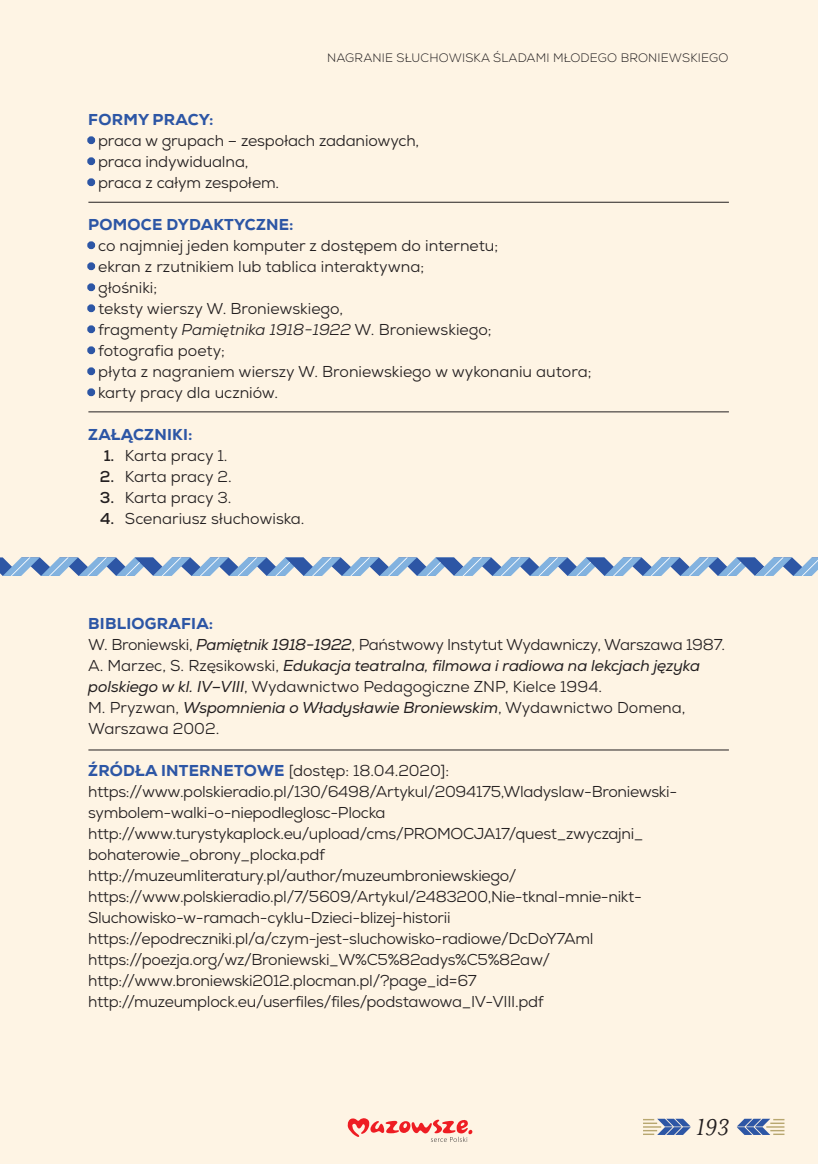
<style>
.page{position:relative;width:818px;height:1164px;background:#fff}
.page>*{position:absolute;margin:0;border:0;box-sizing:border-box;transform-origin:0 0}
.t1{font:italic 26.25px "Mrs Eaves OTCE";color:#231f20}
.t2{font:15.75px/21px "Nexa";letter-spacing:-.02em;color:#231f20}
.t3{font:15.75px "Nexa";color:#231f20}
.t4{font:800 15.75px "Nexa";letter-spacing:.015em;color:#2d56a5}
.t5{font:300 12.25px "Nexa";letter-spacing:.015em;color:#231f20}
.s1{color:#2d56a5}
.s2{font-style:italic}
.s3{font-weight:700}
.s4{font-weight:800;color:#2d56a5}
</style>
<div class="page">
<div style="left:0;top:0;width:817px;height:1164px;background:#fef4e4"></div>
<svg style="left:737px;top:1118px;width:47px;height:17px"></svg>
<svg style="left:643px;top:1118px;width:47px;height:17px"></svg>
<svg style="left:347px;top:1118px;width:125px;height:24px"></svg>
<div style="left:87px;top:136px;width:8px;height:8px;border:5px solid #2d56a5;border-radius:50%"></div>
<div style="left:87px;top:157px;width:8px;height:8px;border:5px solid #2d56a5;border-radius:50%"></div>
<div style="left:87px;top:178px;width:8px;height:8px;border:5px solid #2d56a5;border-radius:50%"></div>
<div style="left:87px;top:241px;width:8px;height:8px;border:5px solid #2d56a5;border-radius:50%"></div>
<div style="left:87px;top:262px;width:8px;height:8px;border:5px solid #2d56a5;border-radius:50%"></div>
<div style="left:87px;top:283px;width:8px;height:8px;border:5px solid #2d56a5;border-radius:50%"></div>
<div style="left:87px;top:304px;width:8px;height:8px;border:5px solid #2d56a5;border-radius:50%"></div>
<div style="left:87px;top:325px;width:8px;height:8px;border:5px solid #2d56a5;border-radius:50%"></div>
<div style="left:87px;top:346px;width:8px;height:8px;border:5px solid #2d56a5;border-radius:50%"></div>
<div style="left:87px;top:367px;width:8px;height:8px;border:5px solid #2d56a5;border-radius:50%"></div>
<div style="left:87px;top:388px;width:8px;height:8px;border:5px solid #2d56a5;border-radius:50%"></div>
<hr style="left:88px;top:750px;width:640px;height:1px;background:#231f20">
<hr style="left:88px;top:411px;width:640px;height:1px;background:#231f20">
<hr style="left:88px;top:202px;width:640px;height:1px;background:#231f20">
<svg style="left:0;top:557px;width:817px;height:19px"></svg>
<p class="t5" style="left:327px;top:51px;width:402px">NAGRAN IE SŁUCHOWISKA ŚLADAMI MŁODEGO BRON IEWSKIEGO</p>
<p class="t4" style="left:88px;top:109px;width:127px">FORMY PRACY:</p>
<p class="t2" style="left:88px;top:130px;width:332px"><span class="s1">•</span> praca w grupach – zespołach zadaniowych,</p>
<p class="t2" style="left:88px;top:151px;width:162px"><span class="s1">•</span> praca indywidualna,</p>
<p class="t2" style="left:88px;top:172px;width:192px"><span class="s1">•</span> praca z całym zespołem.</p>
<p class="t4" style="left:88px;top:214px;width:207px">POMOCE DYDAKTYCZNE:</p>
<p class="t3" style="left:88px;top:235px;width:411px"><span class="s1">•</span> co najmniej jeden komputer z dostępem do internetu;</p>
<p class="t3" style="left:88px;top:256px;width:337px"><span class="s1">•</span> ekran z rzutnikiem lub tablica interaktywna;</p>
<p class="t3" style="left:88px;top:277px;width:70px"><span class="s1">•</span> głośniki;</p>
<p class="t3" style="left:88px;top:298px;width:256px"><span class="s1">•</span> teksty wierszy W. Broniewskiego,</p>
<p class="t3" style="left:88px;top:319px;width:405px"><span class="s1">•</span> fragmenty <span class="s2">Pamiętnika 1918−1922</span> W. Broniewskiego;</p>
<p class="t3" style="left:88px;top:340px;width:138px"><span class="s1">•</span> fotografia poety;</p>
<p class="t3" style="left:88px;top:361px;width:504px"><span class="s1">•</span> płyta z nagraniem wierszy W. Broniewskiego w wykonaniu autora;</p>
<p class="t3" style="left:88px;top:382px;width:191px"><span class="s1">•</span> karty pracy dla uczniów.</p>
<p class="t4" style="left:88px;top:424px;width:106px">ZAŁĄCZNI KI:</p>
<p class="t3" style="left:104px;top:445px;width:125px"><span class="s3">1.</span> Karta pracy 1.</p>
<p class="t3" style="left:100px;top:466px;width:133px"><span class="s3">2.</span> Karta pracy 2.</p>
<p class="t3" style="left:100px;top:487px;width:133px"><span class="s3">3.</span> Karta pracy 3.</p>
<p class="t3" style="left:100px;top:508px;width:206px"><span class="s3">4.</span> Scenariusz słuchowiska.</p>
<p class="t4" style="left:88px;top:613px;width:40px">BI BLIOGRA</p>
<p class="t2" style="left:88px;top:613px;width:638px;text-indent:93px"><span class="s4">FIA:<br></span>W. Broniewski, <span class="s2">Pamiętnik 1918−1922</span>, Państwowy Instytut Wydawniczy, Warszawa 1987.<br>A. Marzec, S. Rzęsikowski, <span class="s2">Edukacja teatralna, filmowa i radiowa na lekcjach języka polskiego w kl. IV–VIII</span>, Wydawnictwo Pedagogiczne ZNP, Kielce 1994.<br>M. Pryzwan, <span class="s2">Wspomnienia o Władysławie Broniewskim</span>, Wydawnictwo Domena, Warszawa 2002.</p>
<p class="t4" style="left:88px;top:760px;width:102px">ŹRÓDŁA I NTER</p>
<p class="t4" style="left:211px;top:760px;width:26px">NETOWE</p>
<p class="t2" style="left:88px;top:760px;width:590px;text-indent:200px">[dostęp: 18.04.2020]: https://www.polskieradio.pl/130/6498/Artykul/2094175,Wladyslaw-Broniewski&shy;symbolem-walki-o-niepodleglosc-Plocka http://www.turystykaplock.eu/upload/cms/PROMOCJA17/quest_zwyczajni_ bohaterowie_obrony_plocka.pdf http://muzeumliteratury.pl/author/muzeumbroniewskiego/ https://www.polskieradio.pl/7/5609/Artykul/2483200,Nie-tknal-mnie-nikt-Sluchowisko-w-ramach-cyklu-Dzieci-blizej-historii https://epodreczniki.pl/a/czym-jest-sluchowisko-radiowe/DcDoY7Aml https://poezja.org/wz/Broniewski_W%C5%82adys%C5%82aw/ http://www.broniewski2012.plocman.pl/?page_id=67 http://muzeumplock.eu/userfiles/files/podstawowa_IV-VIII.pdf</p>
<h1 class="t1" style="left:695px;top:1113px;width:35px">193</h1>
</div>
